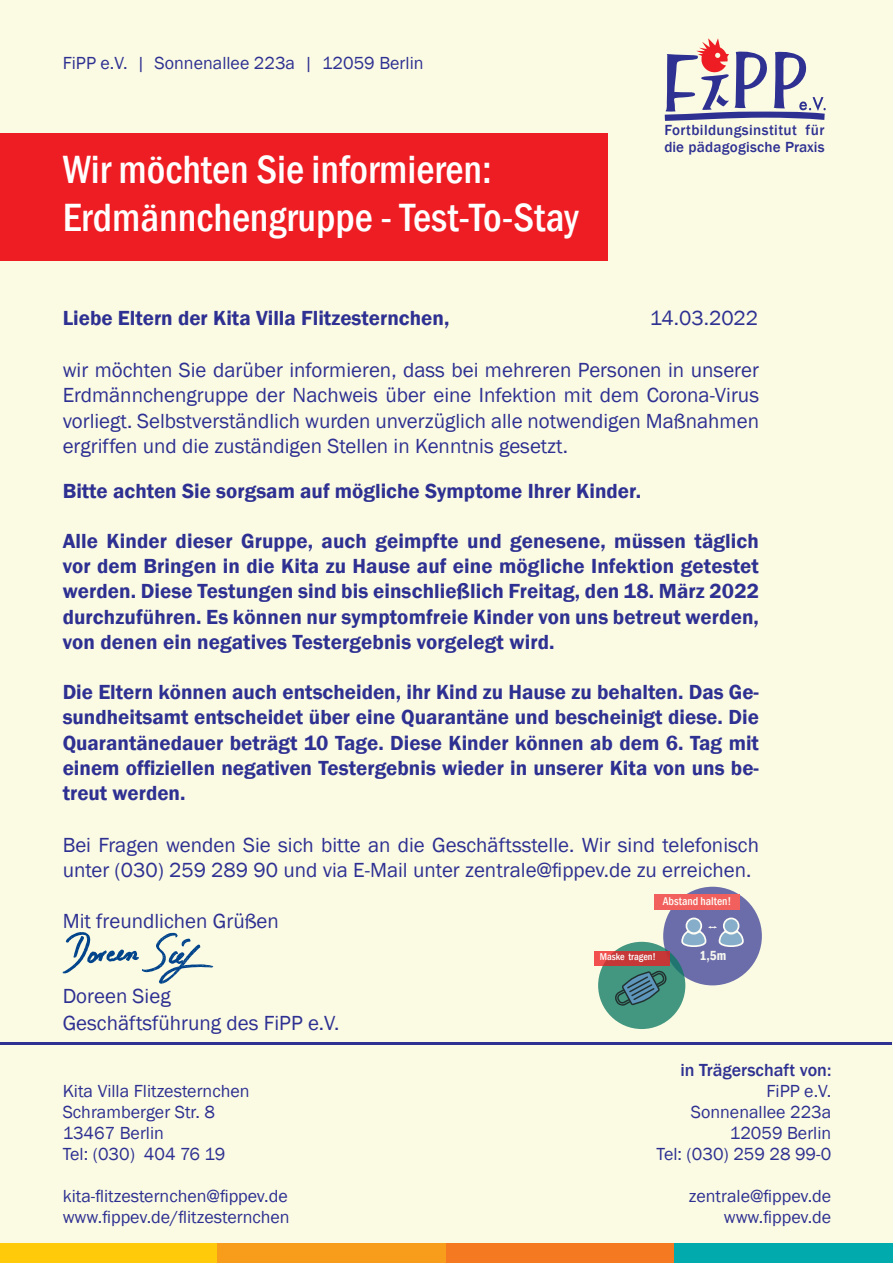
<style>
.page{position:relative;width:893px;height:1263px;background:#fbfbe3}
.page>*{position:absolute;margin:0;border:0;box-sizing:border-box;transform-origin:0 0}
.t1{font:500 condensed 40.5px/48.6px "Franklin Gothic";color:#fff}
.t2{font:600 21px/25.2px "Franklin Gothic";color:#2e3092;text-align:justify}
.t3{font:21px/25.2px "Franklin Gothic";color:#2e3092}
.t4{font:18px/21px "Franklin Gothic";color:#2e3092}
.t5{font:500 18px "Franklin Gothic";color:#2e3092}
.t6{font:500 15.15px/17.2px "Franklin Gothic";letter-spacing:.025em;color:#2e3092}
.t7{font:600 condensed 13.65px "Franklin Gothic";color:#f4f5f5}
.t8{font:500 condensed 11.7px "Franklin Gothic";color:#fff}
.t9{font:500 condensed 10.2px "Franklin Gothic";color:#fff}
</style>
<div class="page">
<div style="left:0;top:133px;width:607px;height:128px;background:#ee1d23"></div>
<hr style="left:1px;top:1041px;width:891px;height:3px;background:#2e3092">
<svg style="left:665px;top:38px;width:161px;height:83px"></svg>
<div style="left:0;top:1244px;width:218px;height:19px;background:#feca0a"></div>
<div style="left:218px;top:1244px;width:228px;height:19px;background:#f89c1c"></div>
<div style="left:446px;top:1244px;width:228px;height:19px;background:#f47921"></div>
<div style="left:675px;top:1244px;width:218px;height:19px;background:#00aaad"></div>
<div style="left:663px;top:887px;width:99px;height:98px;background:#6b6daa;border-radius:50%"></div>
<div style="left:655px;top:894px;width:85px;height:15px;background:#f1605c"></div>
<svg style="left:686px;top:918px;width:15px;height:15px"></svg>
<div style="left:686px;top:917px;width:16px;height:17px;border:2px solid #fff;border-radius:50%"></div>
<svg style="left:724px;top:918px;width:15px;height:15px"></svg>
<div style="left:723px;top:917px;width:16px;height:17px;border:2px solid #fff;border-radius:50%"></div>
<svg style="left:681px;top:926px;width:63px;height:21px"></svg>
<svg style="left:63px;top:932px;width:150px;height:52px"></svg>
<svg style="left:598px;top:942px;width:87px;height:87px;background:#45937d"></svg>
<svg style="left:614px;top:970px;width:53px;height:36px;background:#417e7c"></svg>
<svg style="left:595px;top:951px;width:75px;height:14px"></svg>
<p class="t4" style="left:63px;top:53px;width:362px">FiPP e.V. | Sonnenallee 223a | 12059 Berlin</p>
<h1 class="t1" style="left:63px;top:145px;width:517px">Wir möchten Sie informieren:<br>Erdmännchengruppe - Test-To-Stay</h1>
<p class="t6" style="left:664px;top:121px;width:162px">Fortbildungsinstitut für die pädagogische Praxis</p>
<p class="t2" style="left:63px;top:306px;width:388px">Liebe Eltern der Kita Villa Flitzesternchen,</p>
<p class="t3" style="left:650px;top:306px;width:110px">14.03.2022</p>
<p class="t3" style="left:63px;top:358px;width:698px;text-align:justify">wir möchten Sie darüber informieren, dass bei mehreren Personen in unserer Erdmännchengruppe der Nachweis über eine Infektion mit dem Corona-Virus vorliegt. Selbstverständlich wurden unverzüglich alle notwendigen Maßnahmen ergriffen und die zuständigen Stellen in Kenntnis gesetzt.</p>
<p class="t2" style="left:63px;top:478px;width:580px">Bitte achten Sie sorgsam auf mögliche Symptome Ihrer Kinder.</p>
<p class="t2" style="left:63px;top:528px;width:698px">Alle Kinder dieser Gruppe, auch geimpfte und genesene, müssen täglich vor dem Bringen in die Kita zu Hause auf eine mögliche Infektion getestet werden. Diese Testungen sind bis einschließlich Freitag, den 18. März 2022 durchzuführen. Es können nur symptomfreie Kinder von uns betreut werden, von denen ein negatives Testergebnis vorgelegt wird.</p>
<p class="t2" style="left:63px;top:680px;width:698px">Die Eltern können auch entscheiden, ihr Kind zu Hause zu behalten. Das Ge&shy;sundheitsamt entscheidet über eine Quarantäne und bescheinigt diese. Die Quarantänedauer beträgt 10 Tage. Diese Kinder können ab dem 6. Tag mit einem offiziellen negativen Testergebnis wieder in unserer Kita von uns be&shy;treut werden.</p>
<p class="t3" style="left:63px;top:833px;width:698px">Bei Fragen wenden Sie sich bitte an die Geschäftsstelle. Wir sind telefonisch unter (030) 259 289 90 und via E-Mail unter zentrale@fippev.de zu erreichen.</p>
<p class="t3" style="left:63px;top:909px;width:218px">Mit freundlichen Grüßen</p>
<p class="t8" style="left:663px;top:894px;width:70px">Abstand halten!</p>
<p class="t3" style="left:63px;top:983px;width:278px;line-height:27px">Doreen Sieg<br>Geschäftsführung des FiPP e.V.</p>
<p class="t4" style="left:63px;top:1080px;width:188px">Kita Villa Flitzesternchen<br>Schramberger Str. 8<br>13467 Berlin<br>Tel: (030) 404 76 19</p>
<p class="t4" style="left:63px;top:1186px;width:228px">kita-flitzesternchen@fippev.de www.fippev.de/flitzesternchen</p>
<p class="t9" style="left:600px;top:950px;width:58px">Maske tragen!</p>
<p class="t7" style="left:699px;top:946px;width:28px">1,5m</p>
<p class="t5" style="left:680px;top:1058px;width:152px">in Trägerschaft von:</p>
<p class="t4" style="left:657px;top:1081px;width:176px;text-align:right">FiPP e.V.<br>Sonnenallee 223a<br>12059 Berlin<br>Tel: (030) 259 28 99-0</p>
<p class="t4" style="left:689px;top:1186px;width:144px;text-align:right">zentrale@fippev.de www.fippev.de</p>
</div>
